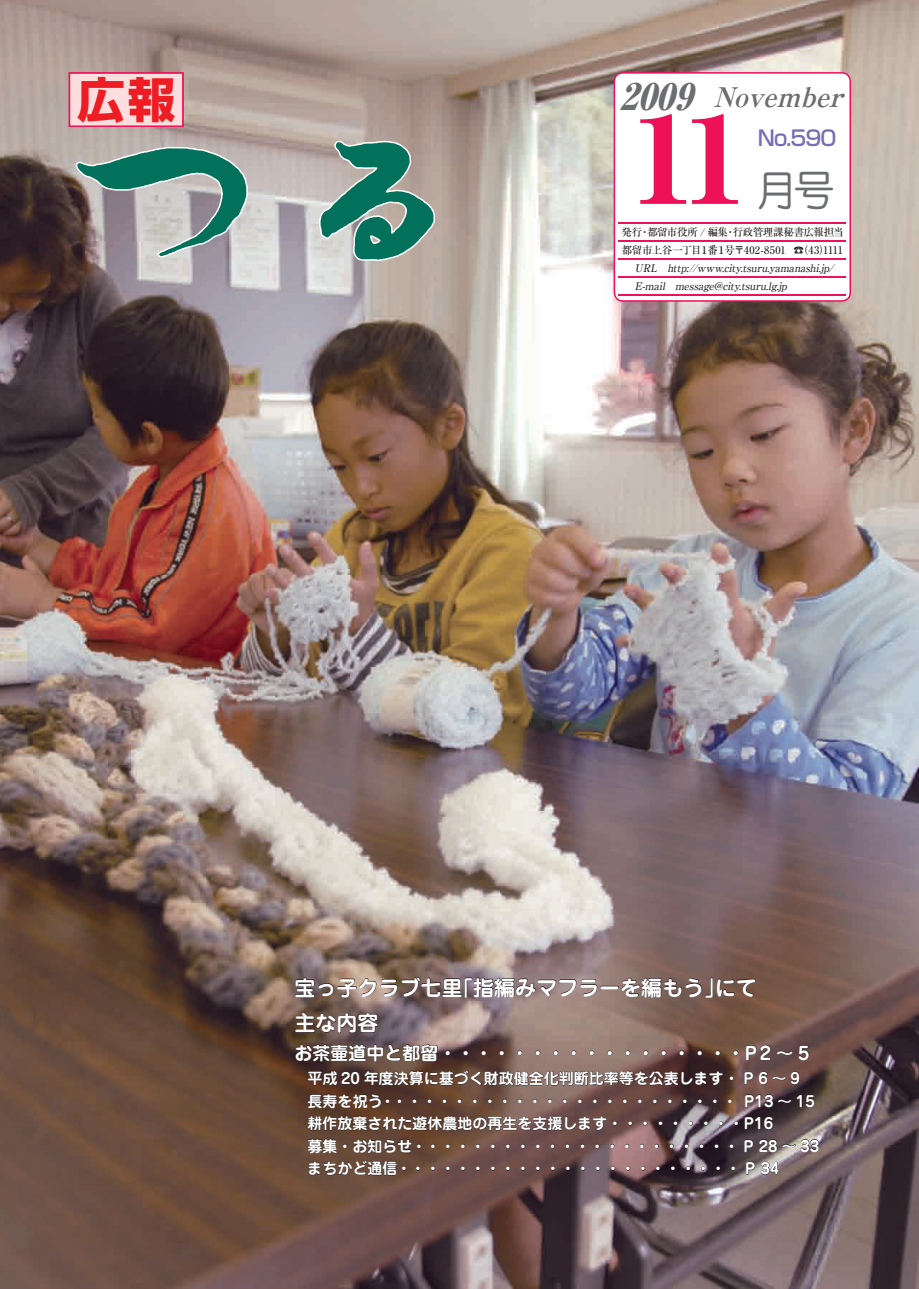
<style>
.page{position:relative;width:919px;height:1289px;background:#fff}
.page>*{position:absolute;margin:0;border:0;box-sizing:border-box;transform-origin:0 0}
.t1{font:700 expanded 120px "Ryumin Pro";color:#ee1059;scale:1.15 1}
.t2{font:700 48px "Shin Go Pro";color:#ee1d23}
.t3{font:42px "Jun 201 Pro";color:#6c6d70}
.t4{font:italic 800 expanded 36px "Ryumin Pro";color:#6c6d70}
.t5{font:italic 700 27px "Ryumin Pro";color:#6c6d70}
.t6{font:700 21px/35.5px "Jun 501 Pro";color:#fff}
.t7{font:500 21px "Shin Go Pro";color:#756fb3}
.t8{font:700 18px "Jun 501 Pro";color:#fff}
.t9{font:700 15px/22.5px "Jun 501 Pro";color:#fff}
.t10{font:italic 500 10.5px "Ryumin Pro";color:#231f20}
.t11{font:500 10.5px "Ryumin Pro";letter-spacing:-.035em;color:#231f20}
.t12{font:500 10.5px "Ryumin Pro";letter-spacing:-.06em;color:#231f20}
</style>
<div class="page">
<img style="left:0;top:0;width:918px;height:1288px">
<svg style="left:613px;top:72px;width:237px;height:230px"></svg>
<hr style="left:618px;top:258px;width:228px;height:1px;background:#ee1059">
<hr style="left:618px;top:276px;width:228px;height:1px;background:#ee1059">
<hr style="left:618px;top:294px;width:228px;height:1px;background:#ee1059">
<hr style="left:618px;top:240px;width:228px;height:2px;background:#ee1059">
<hr style="left:618px;top:222px;width:228px;height:2px;background:#ee1059">
<svg style="left:295px;top:976px;width:324px;height:21px;background:#7c6966"></svg>
<svg style="left:621px;top:977px;width:134px;height:20px;background:#69524a"></svg>
<svg style="left:295px;top:1012px;width:83px;height:21px;background:#56453f"></svg>
<svg style="left:307px;top:1070px;width:326px;height:15px;background:#513d37"></svg>
<svg style="left:634px;top:1071px;width:89px;height:14px"></svg>
<svg style="left:729px;top:1076px;width:4px;height:4px"></svg>
<svg style="left:744px;top:1071px;width:55px;height:13px"></svg>
<svg style="left:307px;top:1093px;width:82px;height:15px"></svg>
<svg style="left:397px;top:1098px;width:5px;height:4px"></svg>
<svg style="left:412px;top:1098px;width:5px;height:4px"></svg>
<svg style="left:427px;top:1098px;width:5px;height:4px"></svg>
<svg style="left:442px;top:1098px;width:5px;height:4px"></svg>
<svg style="left:457px;top:1098px;width:5px;height:4px"></svg>
<svg style="left:472px;top:1098px;width:5px;height:4px"></svg>
<svg style="left:487px;top:1098px;width:5px;height:4px"></svg>
<svg style="left:502px;top:1098px;width:5px;height:4px"></svg>
<svg style="left:517px;top:1098px;width:5px;height:4px"></svg>
<svg style="left:532px;top:1098px;width:5px;height:4px"></svg>
<svg style="left:547px;top:1098px;width:5px;height:4px"></svg>
<svg style="left:562px;top:1098px;width:5px;height:4px"></svg>
<svg style="left:577px;top:1098px;width:5px;height:4px"></svg>
<svg style="left:592px;top:1098px;width:5px;height:4px"></svg>
<svg style="left:607px;top:1098px;width:5px;height:4px"></svg>
<svg style="left:622px;top:1098px;width:5px;height:4px"></svg>
<svg style="left:637px;top:1098px;width:5px;height:4px"></svg>
<svg style="left:652px;top:1098px;width:5px;height:4px"></svg>
<svg style="left:667px;top:1098px;width:5px;height:4px"></svg>
<svg style="left:682px;top:1098px;width:5px;height:4px"></svg>
<svg style="left:697px;top:1098px;width:5px;height:4px"></svg>
<svg style="left:712px;top:1098px;width:5px;height:4px"></svg>
<svg style="left:727px;top:1098px;width:5px;height:4px"></svg>
<svg style="left:745px;top:1094px;width:69px;height:13px"></svg>
<svg style="left:307px;top:1115px;width:299px;height:15px;background:#513a32"></svg>
<svg style="left:613px;top:1121px;width:4px;height:4px"></svg>
<svg style="left:628px;top:1121px;width:4px;height:4px"></svg>
<svg style="left:643px;top:1121px;width:4px;height:4px"></svg>
<svg style="left:658px;top:1121px;width:4px;height:4px"></svg>
<svg style="left:673px;top:1121px;width:4px;height:4px"></svg>
<svg style="left:688px;top:1121px;width:4px;height:4px"></svg>
<svg style="left:703px;top:1121px;width:5px;height:4px"></svg>
<svg style="left:719px;top:1121px;width:4px;height:4px"></svg>
<svg style="left:734px;top:1121px;width:4px;height:4px"></svg>
<svg style="left:744px;top:1116px;width:28px;height:13px"></svg>
<svg style="left:307px;top:1138px;width:30px;height:15px"></svg>
<svg style="left:343px;top:1143px;width:4px;height:4px"></svg>
<svg style="left:353px;top:1138px;width:68px;height:15px"></svg>
<svg style="left:431px;top:1143px;width:4px;height:4px"></svg>
<svg style="left:446px;top:1143px;width:4px;height:4px"></svg>
<svg style="left:461px;top:1143px;width:4px;height:4px"></svg>
<svg style="left:476px;top:1143px;width:4px;height:4px"></svg>
<svg style="left:491px;top:1143px;width:4px;height:4px"></svg>
<svg style="left:506px;top:1143px;width:4px;height:4px"></svg>
<svg style="left:521px;top:1143px;width:4px;height:4px"></svg>
<svg style="left:535px;top:1143px;width:5px;height:4px"></svg>
<svg style="left:550px;top:1143px;width:5px;height:4px"></svg>
<svg style="left:565px;top:1143px;width:4px;height:4px"></svg>
<svg style="left:580px;top:1143px;width:4px;height:4px"></svg>
<svg style="left:595px;top:1143px;width:4px;height:4px"></svg>
<svg style="left:610px;top:1143px;width:4px;height:4px"></svg>
<svg style="left:625px;top:1143px;width:4px;height:4px"></svg>
<svg style="left:639px;top:1143px;width:5px;height:4px"></svg>
<svg style="left:654px;top:1143px;width:4px;height:4px"></svg>
<svg style="left:669px;top:1143px;width:4px;height:4px"></svg>
<svg style="left:684px;top:1143px;width:4px;height:4px"></svg>
<svg style="left:699px;top:1143px;width:4px;height:4px"></svg>
<svg style="left:714px;top:1143px;width:4px;height:4px"></svg>
<svg style="left:729px;top:1143px;width:4px;height:4px"></svg>
<svg style="left:744px;top:1139px;width:9px;height:13px"></svg>
<svg style="left:759px;top:1139px;width:59px;height:13px"></svg>
<svg style="left:308px;top:1160px;width:98px;height:15px"></svg>
<svg style="left:416px;top:1166px;width:4px;height:4px"></svg>
<svg style="left:431px;top:1166px;width:4px;height:4px"></svg>
<svg style="left:446px;top:1166px;width:4px;height:4px"></svg>
<svg style="left:461px;top:1166px;width:4px;height:4px"></svg>
<svg style="left:476px;top:1166px;width:4px;height:4px"></svg>
<svg style="left:491px;top:1166px;width:4px;height:4px"></svg>
<svg style="left:506px;top:1166px;width:4px;height:4px"></svg>
<svg style="left:521px;top:1166px;width:4px;height:4px"></svg>
<svg style="left:536px;top:1166px;width:4px;height:4px"></svg>
<svg style="left:551px;top:1166px;width:4px;height:4px"></svg>
<svg style="left:566px;top:1166px;width:4px;height:4px"></svg>
<svg style="left:581px;top:1166px;width:4px;height:4px"></svg>
<svg style="left:596px;top:1166px;width:4px;height:4px"></svg>
<svg style="left:611px;top:1166px;width:4px;height:4px"></svg>
<svg style="left:626px;top:1166px;width:4px;height:4px"></svg>
<svg style="left:641px;top:1166px;width:4px;height:4px"></svg>
<svg style="left:656px;top:1166px;width:4px;height:4px"></svg>
<svg style="left:671px;top:1166px;width:4px;height:4px"></svg>
<svg style="left:686px;top:1166px;width:4px;height:4px"></svg>
<svg style="left:701px;top:1166px;width:4px;height:4px"></svg>
<svg style="left:716px;top:1166px;width:4px;height:4px"></svg>
<svg style="left:731px;top:1166px;width:4px;height:4px"></svg>
<svg style="left:746px;top:1161px;width:33px;height:13px"></svg>
<svg style="left:295px;top:1044px;width:142px;height:17px;background:#4c3c38"></svg>
<svg style="left:445px;top:1050px;width:5px;height:5px"></svg>
<svg style="left:463px;top:1050px;width:5px;height:5px"></svg>
<svg style="left:481px;top:1050px;width:5px;height:5px"></svg>
<svg style="left:499px;top:1050px;width:5px;height:5px"></svg>
<svg style="left:517px;top:1050px;width:5px;height:5px"></svg>
<svg style="left:535px;top:1050px;width:5px;height:5px"></svg>
<svg style="left:553px;top:1050px;width:5px;height:5px"></svg>
<svg style="left:571px;top:1050px;width:5px;height:5px"></svg>
<svg style="left:589px;top:1050px;width:5px;height:5px"></svg>
<svg style="left:607px;top:1050px;width:5px;height:5px"></svg>
<svg style="left:625px;top:1050px;width:5px;height:5px"></svg>
<svg style="left:643px;top:1050px;width:5px;height:5px"></svg>
<svg style="left:661px;top:1050px;width:5px;height:5px"></svg>
<svg style="left:679px;top:1050px;width:5px;height:5px"></svg>
<svg style="left:697px;top:1050px;width:5px;height:5px"></svg>
<svg style="left:715px;top:1050px;width:5px;height:5px"></svg>
<svg style="left:733px;top:1050px;width:5px;height:5px"></svg>
<svg style="left:745px;top:1044px;width:25px;height:16px"></svg>
<svg style="left:776px;top:1050px;width:16px;height:5px"></svg>
<svg style="left:798px;top:1045px;width:11px;height:15px"></svg>
<svg style="left:76px;top:141px;width:359px;height:120px;background:#87a19a"></svg>
<svg style="left:69px;top:72px;width:115px;height:55px;background:#faccd3"></svg>
<h2 class="t2" style="left:77px;top:62px;width:100px">広報</h2>
<h3 class="t4" style="left:619px;top:68px;width:87px">2009</h3>
<h1 class="t1" style="left:628px;top:65px;width:106px">11</h1>
<h3 class="t5" style="left:713px;top:76px;width:141px">November</h3>
<h3 class="t7" style="left:757px;top:121px;width:80px">No.590</h3>
<h3 class="t3" style="left:755px;top:157px;width:81px">月号</h3>
<p class="t11" style="left:732px;top:224px;width:112px">行政管理課秘書広報担当</p>
<p class="t11" style="left:647px;top:224px;width:82px">都留市役所 / 編集</p>
<p class="t11" style="left:621px;top:224px;width:22px">発行</p>
<p class="t11" style="left:639px;top:224px;width:12px">・</p>
<p class="t11" style="left:725px;top:224px;width:12px">・</p>
<p class="t12" style="left:621px;top:242px;width:81px">都留市上谷一丁目</p>
<p class="t11" style="left:707px;top:242px;width:12px">番</p>
<p class="t11" style="left:724px;top:242px;width:63px">号〒402-8501</p>
<p class="t11" style="left:699px;top:242px;width:12px">１</p>
<p class="t11" style="left:716px;top:242px;width:12px">１</p>
<p class="t11" style="left:793px;top:242px;width:51px">)☎ 43 1111</p>
<p class="t11" style="left:818px;top:242px;width:12px">(</p>
<p class="t10" style="left:621px;top:260px;width:40px">　 URL</p>
<p class="t10" style="left:667px;top:260px;width:24px">http</p>
<p class="t10" style="left:686px;top:260px;width:15px">://</p>
<p class="t10" style="left:723px;top:260px;width:22px">city</p>
<p class="t10" style="left:742px;top:260px;width:81px">tsuruyamanashi</p>
<p class="t10" style="left:767px;top:260px;width:6px">.</p>
<p class="t10" style="left:818px;top:260px;width:15px">j p.</p>
<p class="t10" style="left:828px;top:260px;width:9px">/</p>
<p class="t10" style="left:697px;top:260px;width:30px">www</p>
<p class="t10" style="left:722px;top:260px;width:6px">.</p>
<p class="t10" style="left:740px;top:260px;width:6px">.</p>
<p class="t10" style="left:621px;top:278px;width:48px">　 E mail</p>
<p class="t10" style="left:642px;top:278px;width:7px">-</p>
<p class="t10" style="left:713px;top:278px;width:13px">@</p>
<p class="t10" style="left:722px;top:278px;width:22px">city</p>
<p class="t10" style="left:766px;top:278px;width:15px">l g.</p>
<p class="t10" style="left:776px;top:278px;width:15px">j p.</p>
<p class="t10" style="left:741px;top:278px;width:29px">tsuru</p>
<p class="t10" style="left:675px;top:278px;width:43px">message</p>
<p class="t10" style="left:739px;top:278px;width:6px">.</p>
<h3 class="t6" style="left:294px;top:967px;width:169px">宝っ子クラブ七里主な内容</h3>
<p class="t9" style="left:744px;top:1065px;width:72px;text-indent:-437px">平成 20 年度決算に基づく財政健全化判断比率等を公表します・ P 6 ~ 9<br>P13 ~ 15</p>
<h3 class="t6" style="left:452px;top:967px;width:274px">「指編みマフラーを編もう」</h3>
<h3 class="t6" style="left:714px;top:967px;width:43px">にて</h3>
<p class="t8" style="left:294px;top:1038px;width:516px">お茶壷道中と都留・・・・・・・・・・・・・・・・・P2~5</p>
<p class="t9" style="left:307px;top:1088px;width:513px">長寿を祝う<br>耕作放棄された遊休農地の再生を支援します・・・・・・・・・P16<br>募集・お知らせ・・・・・・・・・・・・・・・・・・・・・・ P28~33まちかど通信・・・・・・・・・・・・・・・・・・・・・・・ P 34</p>
<p class="t9" style="left:380px;top:1088px;width:359px">・・・・・・・・・・・・・・・・・・・・・・・・</p>
</div>
